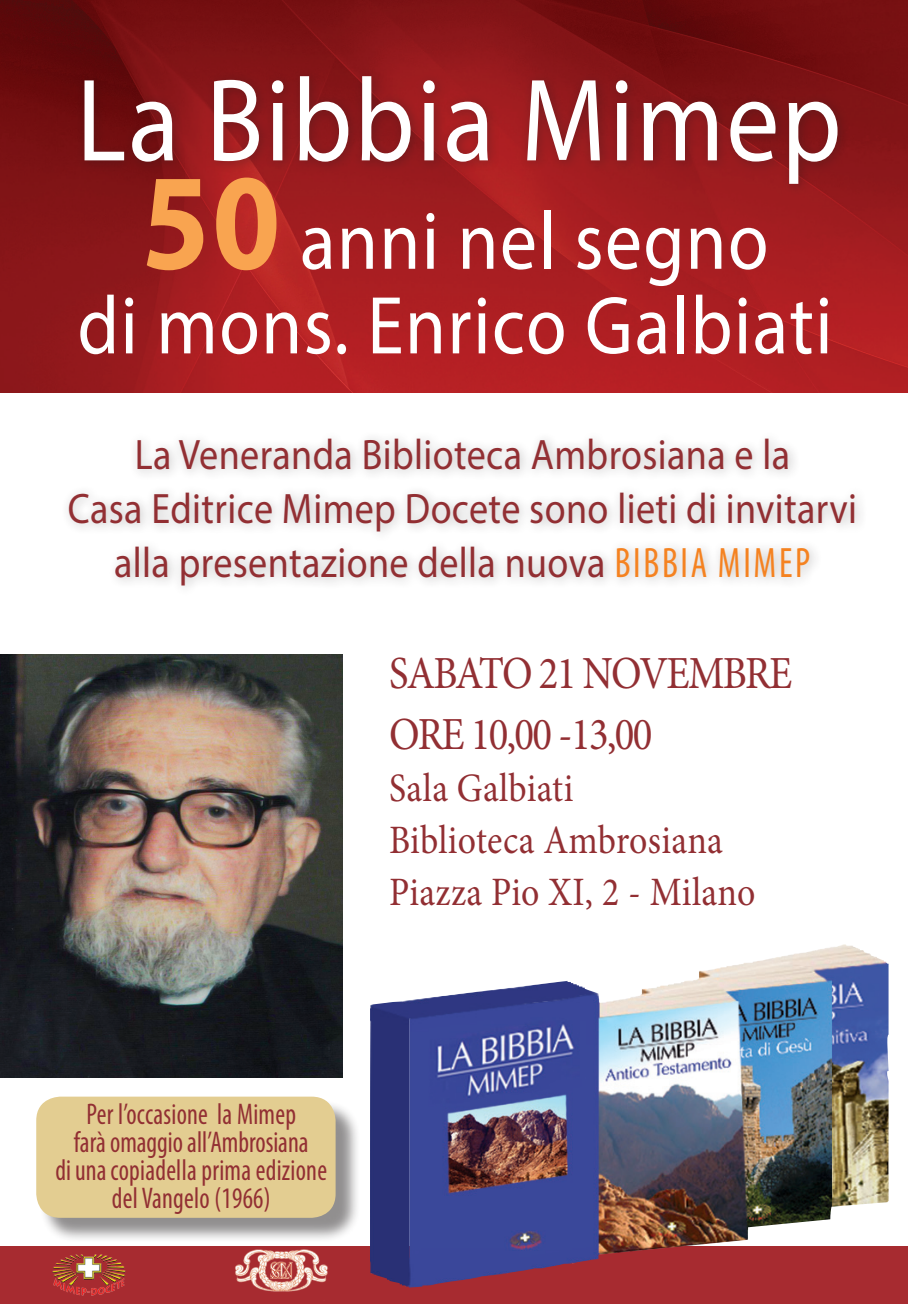
<style>
.page{position:relative;width:908px;height:1304px;background:#fff}
.page>*{position:absolute;margin:0;border:0;box-sizing:border-box;transform-origin:0 0}
.t1{font:118.6px "Myriad Pro";letter-spacing:.02em;color:#fff;scale:.89 1}
.t2{font:82.8px "Myriad Pro";letter-spacing:.02em;color:#fff;scale:.89 1}
.t3{font:46px "Minion Pro";letter-spacing:-.04em;color:#922f33;scale:.89 1}
.t4{font:42.8px "Myriad Pro";letter-spacing:.01em;color:#922f33;scale:.89 1}
.t5{font:40.4px "Minion Pro";letter-spacing:.01em;color:#922f33;scale:.89 1}
.t6{font:condensed 30px "Myriad Pro";letter-spacing:.01em;color:#922f33;scale:.89 1}
.s1{font-weight:700;font-size:138px;color:#f9a450}
.s2{font-stretch:condensed;color:#f58220}
</style>
<div class="page">
<img style="left:0;top:654px;width:342px;height:423px">
<img style="left:0;top:0;width:907px;height:393px">
<div style="left:60px;top:430px;width:807px;height:167px;background:#231f20;opacity:.3"></div>
<div style="left:76px;top:67px;width:774px;height:130px;background:#231f20;opacity:.3"></div>
<div style="left:39px;top:1100px;width:321px;height:143px;background:#231f20;opacity:.5"></div>
<div style="left:36px;top:1097px;width:299px;height:121px;background:#e3cd91;border-radius:24px"></div>
<div style="left:0;top:1247px;width:907px;height:57px;background:#a72b30"></div>
<img style="left:370px;top:944px;width:518px;height:344px">
<img style="left:47px;top:1246px;width:81px;height:50px">
<img style="left:235px;top:1249px;width:93px;height:43px">
<p class="t1" style="left:76px;top:47px;width:860px">La Bibbia Mimep</p>
<p class="t2" style="left:141px;top:190px;width:705px"><span class="s1">50</span> anni nel segno</p>
<p class="t2" style="left:77px;top:275px;width:849px">di mons. Enrico Galbiati</p>
<p class="t4" style="left:135px;top:428px;width:737px">La Veneranda Biblioteca Ambrosiana e la</p>
<p class="t4" style="left:68px;top:482px;width:888px">Casa Editrice Mimep Docete sono lieti di invitarvi</p>
<p class="t4" style="left:114px;top:536px;width:783px">alla presentazione della nuova <span class="s2">BIBBIA MIMEP</span></p>
<p class="t3" style="left:389px;top:642px;width:454px">SABATO 21 NOVEMBRE</p>
<p class="t3" style="left:389px;top:704px;width:297px">ORE 10,00 -13,00</p>
<p class="t5" style="left:389px;top:761px;width:208px">Sala Galbiati</p>
<p class="t5" style="left:389px;top:813px;width:376px">Biblioteca Ambrosiana</p>
<p class="t5" style="left:389px;top:865px;width:413px">Piazza Pio XI, 2 - Milano</p>
<p class="t6" style="left:86px;top:1096px;width:237px">Per l’occasione la Mimep</p>
<p class="t6" style="left:74px;top:1124px;width:265px">farà omaggio all’Ambrosiana</p>
<p class="t6" style="left:55px;top:1152px;width:306px">di una copiadella prima edizione</p>
<p class="t6" style="left:112px;top:1180px;width:180px">del Vangelo (1966)</p>
</div>
